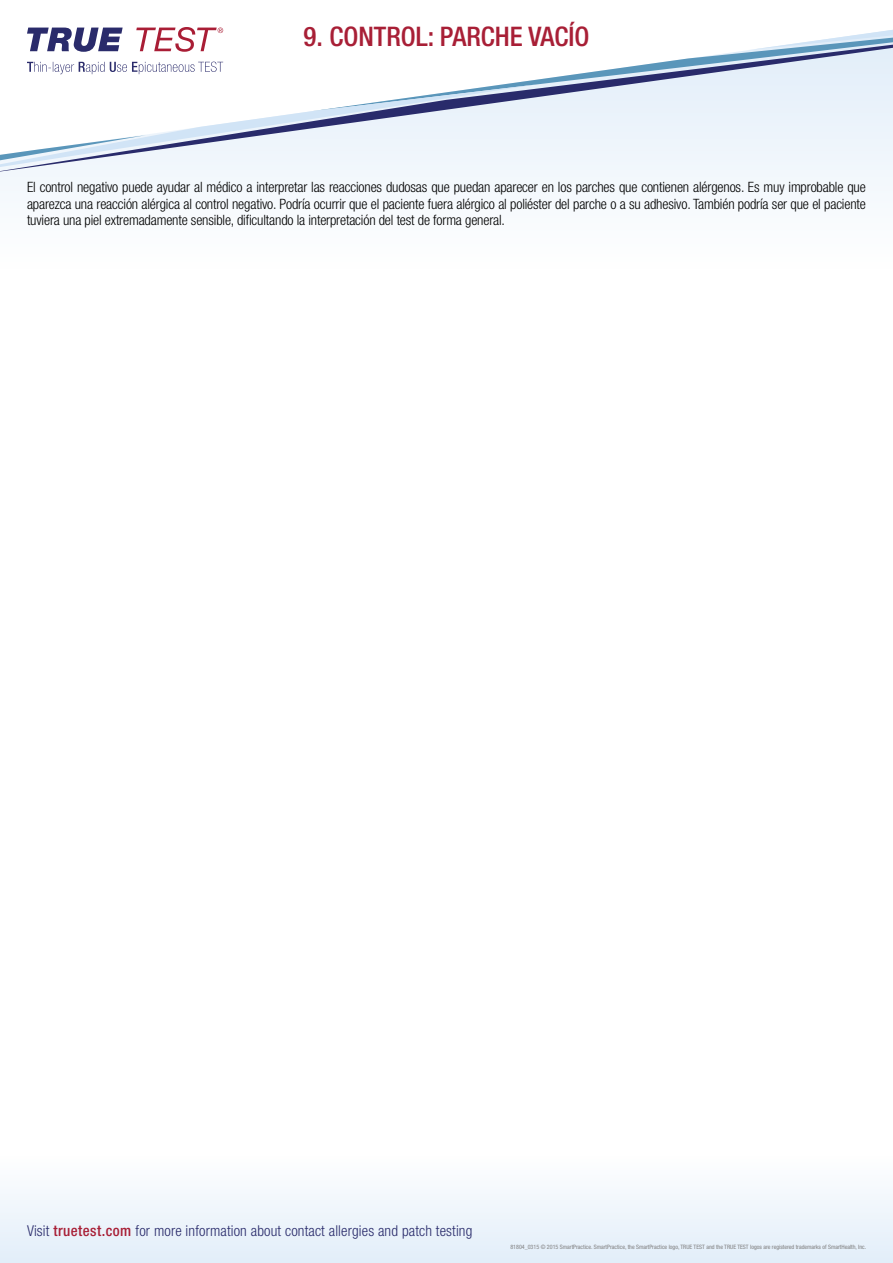
<style>
.page{position:relative;width:893px;height:1263px;background:#fff}
.page>*{position:absolute;margin:0;border:0;box-sizing:border-box;transform-origin:0 0}
.Top_Headline-Spanish{font:500 condensed 27px "Helvetica Neue";color:#a81f36}
.t1{font:300 condensed 15px "Helvetica Neue";letter-spacing:.01em;color:#292b6b}
.BODY____03125_above{font:300 condensed 14.25px/16.5px "Helvetica Neue";letter-spacing:-.01em;color:#000;text-align:justify}
.t2{font:condensed 6px "Helvetica Neue";color:#808080}
.s1{font-weight:500;color:#a81f36}
</style>
<div class="page">
<div style="left:0;top:172px;width:893px;height:21px;background:#f3f8fc"></div>
<div style="left:0;top:167px;width:893px;height:5px;background:#f1f7fc"></div>
<div style="left:0;top:1155px;width:893px;height:108px;background:linear-gradient(to right,#f0f6fc,#f0f6fc)"></div>
<svg style="left:0;top:27px;width:893px;height:140px"></svg>
<p class="Top_Headline-Spanish" style="left:303px;top:21px;width:287px">9. CONTROL: PARCHE VACÍO</p>
<p class="BODY____03125_above" style="left:27px;top:179px;width:840px">El control negativo puede ayudar al médico a interpretar las reacciones dudosas que puedan aparecer en los parches que contienen alérgenos. Es muy improbable que aparezca una reacción alérgica al control negativo. Podría ocurrir que el paciente fuera alérgico al poliéster del parche o a su adhesivo. También podría ser que el paciente tuviera una piel extremadamente sensible, dificultando la interpretación del test de forma general.</p>
<p class="t1" style="left:27px;top:1222px;width:447px">Visit <span class="s1">truetest.com</span> for more information about contact allergies and patch testing</p>
<p class="t2" style="left:510px;top:1244px;width:357px">81804_0315 © 2015 SmartPractice. SmartPractice, the SmartPractice logo, TRUE TEST and the TRUE TEST logos are registered trademarks of SmartHealth, Inc.</p>
</div>
